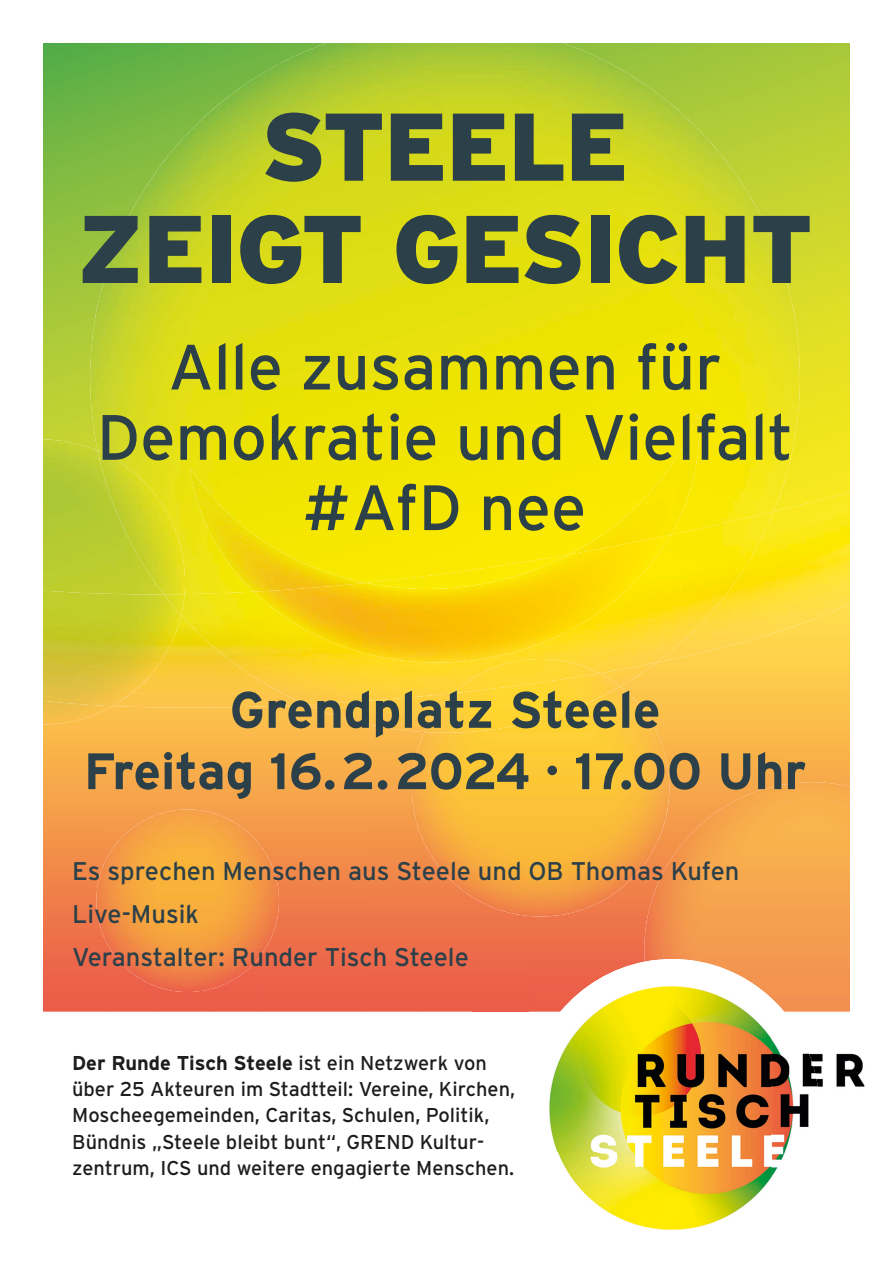
<style>
.page{position:relative;width:893px;height:1263px;background:#fff}
.page>*{position:absolute;margin:0;border:0;box-sizing:border-box;transform-origin:0 0}
.t1{font:900 95.85px/102.3px "Interstate";letter-spacing:-.02em;color:#2c4049;text-align:center}
.t2{font:63.9px/70.3px "Interstate";color:#2c4049;text-align:center}
.t3{font:700 51.15px/61.3px "Interstate";color:#2c4049;text-align:center}
.t4{font:25.5px/42.6px "Interstate";color:#2c4049}
.t5{font:19.95px/26.2px "Interstate";color:#1d1d1b}
.s1{font-style:italic}
.s2{font-weight:700}
</style>
<div class="page">
<img style="left:43px;top:43px;width:166px;height:161px">
<img style="left:209px;top:43px;width:33px;height:43px">
<img style="left:598px;top:43px;width:252px;height:8px">
<img style="left:598px;top:51px;width:252px;height:51px">
<img style="left:699px;top:102px;width:151px;height:51px">
<div style="left:750px;top:153px;width:100px;height:51px;background:#c1d232"></div>
<img style="left:43px;top:204px;width:47px;height:103px">
<img style="left:800px;top:204px;width:50px;height:103px">
<img style="left:43px;top:307px;width:47px;height:132px">
<img style="left:800px;top:307px;width:50px;height:174px">
<img style="left:788px;top:617px;width:62px;height:165px">
<img style="left:669px;top:644px;width:119px;height:138px">
<img style="left:43px;top:706px;width:324px;height:113px">
<div style="left:367px;top:732px;width:45px;height:39px;background:#f9b449"></div>
<img style="left:367px;top:771px;width:53px;height:241px">
<img style="left:43px;top:819px;width:61px;height:193px">
<img style="left:104px;top:819px;width:41px;height:43px">
<div style="left:230px;top:819px;width:138px;height:48px;background:#f39349"></div>
<img style="left:420px;top:916px;width:52px;height:96px">
<img style="left:263px;top:867px;width:105px;height:145px">
<div style="left:472px;top:916px;width:172px;height:47px;background:#ee7049"></div>
<img style="left:104px;top:939px;width:53px;height:73px">
<div style="left:210px;top:953px;width:53px;height:59px;background:#eb5f49"></div>
<img style="left:157px;top:987px;width:53px;height:25px">
<div style="left:472px;top:963px;width:57px;height:49px;background:#ec6049"></div>
<img style="left:774px;top:481px;width:76px;height:136px">
<img style="left:164px;top:704px;width:52px;height:4px">
<img style="left:216px;top:704px;width:53px;height:3px">
<img style="left:774px;top:616px;width:47px;height:28px">
<img style="left:268px;top:704px;width:38px;height:2px">
<img style="left:644px;top:782px;width:206px;height:177px">
<img style="left:96px;top:809px;width:183px;height:183px;border-radius:91px">
<img style="left:412px;top:704px;width:257px;height:212px">
<img style="left:43px;top:439px;width:55px;height:148px">
<img style="left:43px;top:706px;width:69px;height:18px">
<img style="left:43px;top:587px;width:138px;height:119px">
<img style="left:242px;top:43px;width:356px;height:370px">
<img style="left:597px;top:57px;width:51px;height:356px">
<img style="left:191px;top:86px;width:51px;height:327px">
<img style="left:648px;top:86px;width:51px;height:327px">
<img style="left:140px;top:129px;width:52px;height:382px">
<img style="left:698px;top:129px;width:52px;height:382px">
<img style="left:90px;top:195px;width:51px;height:284px">
<img style="left:749px;top:195px;width:51px;height:322px">
<img style="left:306px;top:704px;width:351px;height:28px">
<img style="left:181px;top:511px;width:593px;height:193px">
<img style="left:190px;top:413px;width:512px;height:179px">
<img style="left:254px;top:535px;width:417px;height:128px">
<img style="left:424px;top:673px;width:196px;height:60px">
<img style="left:453px;top:659px;width:147px;height:34px">
<img style="left:98px;top:450px;width:87px;height:144px">
<img style="left:164px;top:594px;width:20px;height:21px">
<img style="left:820px;top:1053px;width:45px;height:34px">
<div style="left:771px;top:959px;width:79px;height:53px;background:#f29450"></div>
<img style="left:529px;top:959px;width:242px;height:193px">
<img style="left:771px;top:998px;width:49px;height:180px">
<img style="left:557px;top:1152px;width:214px;height:78px">
<h1 class="t1" style="left:76px;top:95px;width:739px">STEELE<br>ZEIGT GESICHT</h1>
<h2 class="t2" style="left:97px;top:331px;width:698px">Alle zusammen für<br>Demokratie und Vielfalt <span class="s1">#</span>AfD nee</h2>
<h3 class="t3" style="left:84px;top:679px;width:724px">Grendplatz Steele<br>Freitag 16.2.2024 · 17.00 Uhr</h3>
<p class="t4" style="left:72px;top:850px;width:669px">Es sprechen Menschen aus Steele und OB Thomas Kufen<br>Live-Musik<br>Veranstalter: Runder Tisch Steele</p>
<p class="t5" style="left:72px;top:1050px;width:445px"><span class="s2">Der Runde Tisch Steele</span> ist ein Netzwerk von über 25 Akteuren im Stadtteil: Vereine, Kirchen, Moscheegemeinden, Caritas, Schulen, Politik, Bündnis „Steele bleibt bunt“, GREND Kultur&shy;zentrum, ICS und weitere engagierte Menschen.</p>
</div>
